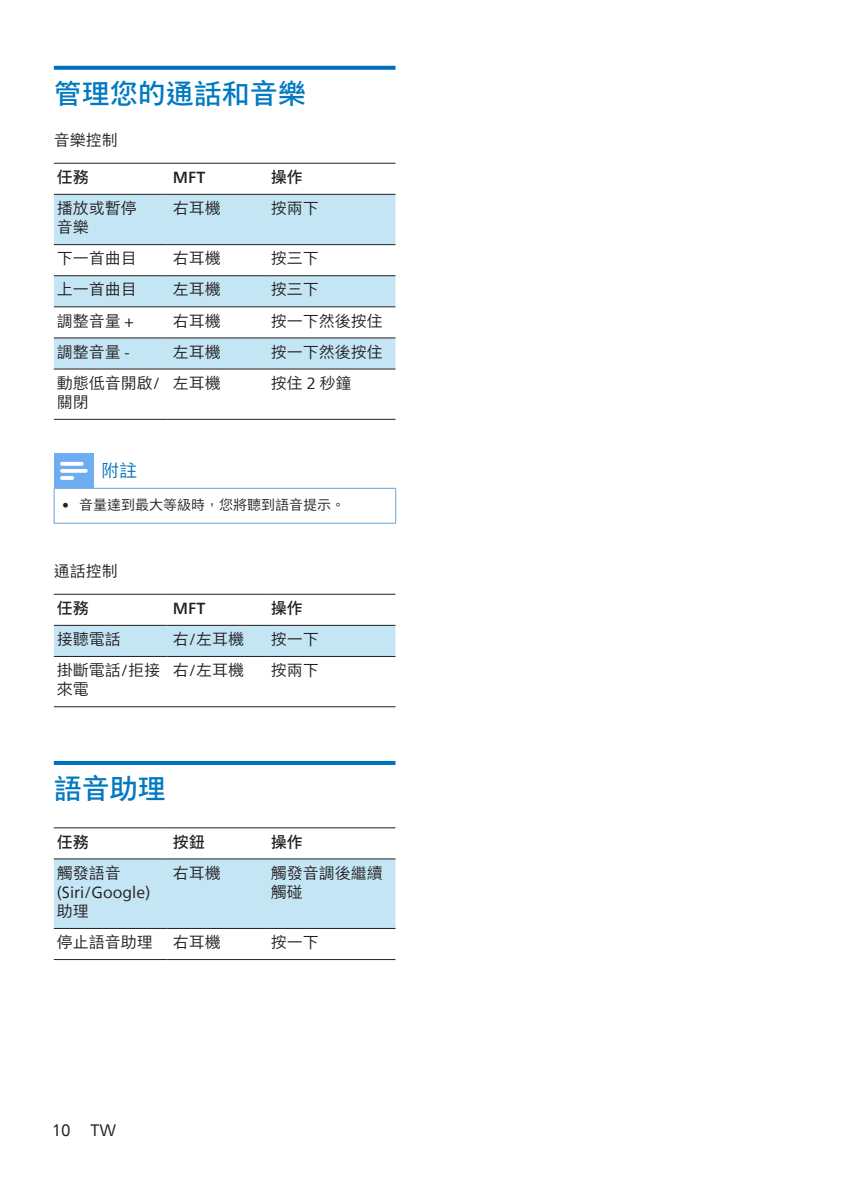
<style>
.page{position:relative;width:842px;height:1191px;background:#fff}
.page>*{position:absolute;margin:0;border:0;box-sizing:border-box;transform-origin:0 0}
.heading2{font:28px "M Xiang He Hei TC";color:#0079c2}
.Body{font:300 18px "M Xiang He Hei TC";color:#0070bd}
.t1{font:16.4px "Neue Frutiger World";color:#231f20}
.Body_Text{font:300 16px/19.2px "M Xiang He Hei TC";color:#231f20}
.Body_Text-2{font:16px/19.2px "Neue Frutiger World";color:#231f20}
.Body_Text-3{font:16px "M Xiang He Hei TC";color:#231f20}
.Body_Text__0{font:300 16px "M Xiang He Hei TC";color:#231f20}
.Body_Text-4{font:500 16px "Neue Frutiger World";color:#231f20}
.t2{font:300 14px "M Xiang He Hei TC";color:#231f20}
.s1{font-family:"Neue Frutiger World";font-weight:400}
.s2{font-family:"M Xiang He Hei TC";font-weight:300}
</style>
<div class="page">
<svg style="left:54px;top:66px;width:341px;height:4px"></svg>
<hr style="left:54px;top:761px;width:341px;height:4px;background:#0070bd">
<svg style="left:54px;top:195px;width:341px;height:173px;fill:#c4e5f4"></svg>
<svg style="left:54px;top:307px;width:341px;height:30px"></svg>
<svg style="left:54px;top:369px;width:341px;height:50px"></svg>
<hr style="left:54px;top:163px;width:113px;height:1px;background:#231f20">
<hr style="left:167px;top:163px;width:98px;height:1px;background:#231f20">
<hr style="left:265px;top:163px;width:130px;height:1px;background:#231f20">
<hr style="left:54px;top:194px;width:113px;height:1px;background:#231f20">
<hr style="left:167px;top:194px;width:98px;height:1px;background:#231f20">
<hr style="left:265px;top:194px;width:130px;height:1px;background:#231f20">
<hr style="left:54px;top:244px;width:113px;height:1px;background:#231f20">
<hr style="left:167px;top:244px;width:98px;height:1px;background:#231f20">
<hr style="left:265px;top:244px;width:130px;height:1px;background:#231f20">
<hr style="left:54px;top:275px;width:113px;height:1px;background:#231f20">
<hr style="left:167px;top:275px;width:98px;height:1px;background:#231f20">
<hr style="left:265px;top:275px;width:130px;height:1px;background:#231f20">
<hr style="left:54px;top:306px;width:113px;height:1px;background:#231f20">
<hr style="left:167px;top:306px;width:98px;height:1px;background:#231f20">
<hr style="left:265px;top:306px;width:130px;height:1px;background:#231f20">
<hr style="left:54px;top:337px;width:113px;height:1px;background:#231f20">
<hr style="left:167px;top:337px;width:98px;height:1px;background:#231f20">
<hr style="left:265px;top:337px;width:130px;height:1px;background:#231f20">
<hr style="left:54px;top:368px;width:113px;height:1px;background:#231f20">
<hr style="left:167px;top:368px;width:98px;height:1px;background:#231f20">
<hr style="left:265px;top:368px;width:130px;height:1px;background:#231f20">
<hr style="left:54px;top:419px;width:113px;height:1px;background:#231f20">
<hr style="left:167px;top:419px;width:98px;height:1px;background:#231f20">
<hr style="left:265px;top:419px;width:130px;height:1px;background:#231f20">
<hr style="left:395px;top:488px;width:1px;height:35px;background:#66a2d7">
<hr style="left:54px;top:488px;width:1px;height:35px;background:#66a2d7">
<hr style="left:54px;top:523px;width:39px;height:1px;background:#66a2d7">
<hr style="left:93px;top:523px;width:303px;height:1px;background:#66a2d7">
<hr style="left:93px;top:488px;width:303px;height:1px;background:#66a2d7">
<hr style="left:54px;top:488px;width:39px;height:1px;background:#66a2d7">
<div style="left:54px;top:454px;width:39px;height:34px;background:#6eadf2"></div>
<svg style="left:60px;top:462px;width:28px;height:18px"></svg>
<div style="left:54px;top:626px;width:341px;height:30px;background:#c4e5f4"></div>
<hr style="left:54px;top:594px;width:113px;height:1px;background:#231f20">
<hr style="left:167px;top:594px;width:98px;height:1px;background:#231f20">
<hr style="left:265px;top:594px;width:130px;height:1px;background:#231f20">
<hr style="left:54px;top:625px;width:113px;height:1px;background:#231f20">
<hr style="left:167px;top:625px;width:98px;height:1px;background:#231f20">
<hr style="left:265px;top:625px;width:130px;height:1px;background:#231f20">
<hr style="left:54px;top:656px;width:113px;height:1px;background:#231f20">
<hr style="left:167px;top:656px;width:98px;height:1px;background:#231f20">
<hr style="left:265px;top:656px;width:130px;height:1px;background:#231f20">
<hr style="left:54px;top:706px;width:113px;height:1px;background:#231f20">
<hr style="left:167px;top:706px;width:98px;height:1px;background:#231f20">
<hr style="left:265px;top:706px;width:130px;height:1px;background:#231f20">
<div style="left:54px;top:859px;width:341px;height:69px;background:#c4e5f4"></div>
<hr style="left:54px;top:827px;width:113px;height:1px;background:#231f20">
<hr style="left:167px;top:827px;width:98px;height:1px;background:#231f20">
<hr style="left:265px;top:827px;width:130px;height:1px;background:#231f20">
<hr style="left:54px;top:858px;width:113px;height:1px;background:#231f20">
<hr style="left:167px;top:858px;width:98px;height:1px;background:#231f20">
<hr style="left:265px;top:858px;width:130px;height:1px;background:#231f20">
<hr style="left:54px;top:928px;width:113px;height:1px;background:#231f20">
<hr style="left:167px;top:928px;width:98px;height:1px;background:#231f20">
<hr style="left:265px;top:928px;width:130px;height:1px;background:#231f20">
<hr style="left:54px;top:959px;width:113px;height:1px;background:#231f20">
<hr style="left:167px;top:959px;width:98px;height:1px;background:#231f20">
<hr style="left:265px;top:959px;width:130px;height:1px;background:#231f20">
<p class="heading2" style="left:54px;top:72px;width:254px">管理您的通話和音樂</p>
<p class="Body_Text__0" style="left:54px;top:127px;width:65px">音樂控制</p>
<p class="Body_Text-3" style="left:57px;top:165px;width:33px">任務</p>
<p class="Body_Text-4" style="left:173px;top:164px;width:34px">MFT</p>
<p class="Body_Text-3" style="left:271px;top:165px;width:33px">操作</p>
<p class="Body_Text" style="left:57px;top:197px;width:81px">播放或暫停音樂</p>
<p class="Body_Text" style="left:173px;top:197px;width:49px">右耳機</p>
<p class="Body_Text" style="left:271px;top:197px;width:49px">按兩下</p>
<p class="Body_Text" style="left:57px;top:248px;width:81px">下一首曲目</p>
<p class="Body_Text" style="left:173px;top:248px;width:49px">右耳機</p>
<p class="Body_Text" style="left:271px;top:248px;width:49px">按三下</p>
<p class="Body_Text" style="left:57px;top:279px;width:81px">上一首曲目</p>
<p class="Body_Text" style="left:173px;top:279px;width:49px">左耳機</p>
<p class="Body_Text" style="left:271px;top:279px;width:49px">按三下</p>
<p class="Body_Text" style="left:57px;top:310px;width:79px">調整音量 <span class="s1">+</span></p>
<p class="Body_Text" style="left:173px;top:310px;width:49px">右耳機</p>
<p class="Body_Text" style="left:271px;top:310px;width:113px">按一下然後按住</p>
<p class="Body_Text" style="left:57px;top:341px;width:75px">調整音量 <span class="s1">-</span></p>
<p class="Body_Text" style="left:173px;top:341px;width:49px">左耳機</p>
<p class="Body_Text" style="left:271px;top:341px;width:113px">按一下然後按住</p>
<p class="Body_Text" style="left:57px;top:372px;width:105px">動態低音開啟<span class="s1">/</span>關閉</p>
<p class="Body_Text" style="left:173px;top:372px;width:49px">左耳機</p>
<p class="Body_Text" style="left:271px;top:372px;width:82px">按住 <span class="s1">2</span> 秒鐘</p>
<p class="Body" style="left:101px;top:457px;width:37px">附註</p>
<p class="t2" style="left:62px;top:494px;width:285px"><span class="s1">•</span> 音量達到最大等級時，您將聽到語音提示。</p>
<p class="Body_Text__0" style="left:54px;top:558px;width:65px">通話控制</p>
<p class="Body_Text-3" style="left:57px;top:596px;width:33px">任務</p>
<p class="Body_Text-4" style="left:173px;top:595px;width:34px">MFT</p>
<p class="Body_Text-3" style="left:271px;top:596px;width:33px">操作</p>
<p class="Body_Text" style="left:57px;top:628px;width:65px">接聽電話</p>
<p class="Body_Text" style="left:173px;top:628px;width:73px">右<span class="s1">/</span>左耳機</p>
<p class="Body_Text" style="left:271px;top:628px;width:49px">按一下</p>
<p class="Body_Text" style="left:57px;top:659px;width:105px">掛斷電話<span class="s1">/</span>拒接來電</p>
<p class="Body_Text" style="left:173px;top:659px;width:73px">右<span class="s1">/</span>左耳機</p>
<p class="Body_Text" style="left:271px;top:659px;width:49px">按兩下</p>
<p class="heading2" style="left:54px;top:767px;width:113px">語音助理</p>
<p class="Body_Text-3" style="left:57px;top:829px;width:33px">任務</p>
<p class="Body_Text-3" style="left:173px;top:829px;width:33px">按鈕</p>
<p class="Body_Text-3" style="left:271px;top:829px;width:33px">操作</p>
<p class="Body_Text-2" style="left:57px;top:863px;width:95px"><span class="s2">觸發語音</span>(Siri/Google)<span class="s2">助理</span></p>
<p class="Body_Text" style="left:173px;top:862px;width:49px">右耳機</p>
<p class="Body_Text" style="left:271px;top:862px;width:113px">觸發音調後繼續觸碰</p>
<p class="Body_Text" style="left:57px;top:931px;width:97px">停止語音助理</p>
<p class="Body_Text" style="left:173px;top:931px;width:49px">右耳機</p>
<p class="Body_Text" style="left:271px;top:931px;width:49px">按一下</p>
<p class="t1" style="left:52px;top:1117px;width:66px">10 TW</p>
</div>
